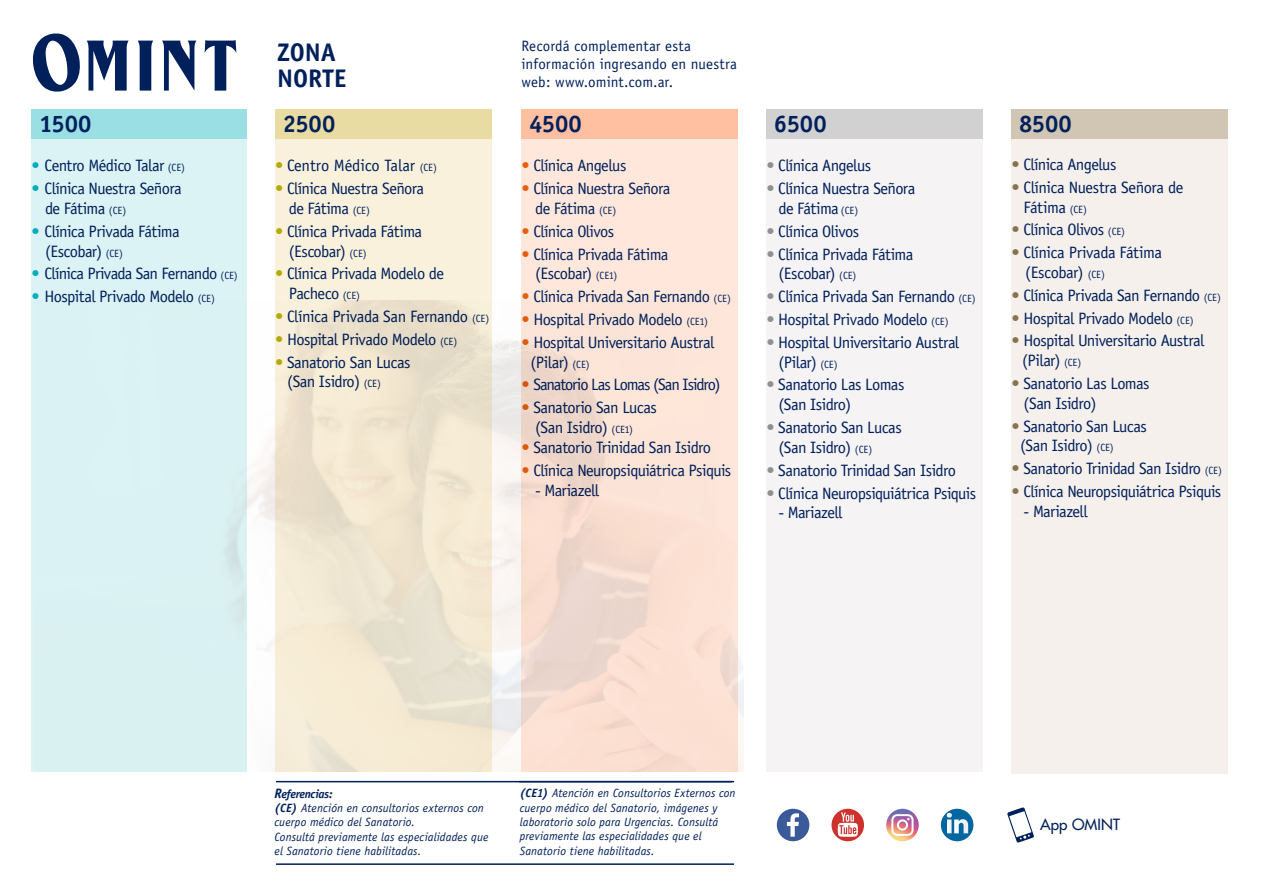
<style>
.page{position:relative;width:1263px;height:893px;background:#fff}
.page>*{position:absolute;margin:0;border:0;box-sizing:border-box;transform-origin:0 0}
.t1{font:700 25.5px/25.5px "Officina Sans";letter-spacing:-.005em;color:#00205b}
.t2{font:700 24px "Officina Sans";letter-spacing:-.005em;color:#00205b}
.t3{font:16.5px/19.8px "Officina Sans";letter-spacing:-.04em;color:#00205b}
.t4{font:16.5px "Officina Sans";letter-spacing:-.065em;color:#00205b}
.t5{font:16.5px "Officina Sans";letter-spacing:-.01em;color:#00205b}
.t6{font:15.15px "Futura";letter-spacing:.005em;color:#00205b}
.t7{font:15px/18px "Officina Sans";letter-spacing:.005em;color:#00205b}
.t8{font:italic 12px/14.4px "Officina Sans";letter-spacing:.005em;color:#00205b}
.s1{color:#00adbc}
.s2{font-size:10.5px}
.s3{color:#b3ab00}
.s4{color:#e25f14}
.s5{color:#8e9091}
.s6{color:#89744f}
.s7{font-weight:700;font-size:13.65px}
.s8{font-weight:700}
</style>
<div class="page">
<svg style="left:32px;top:33px;width:48px;height:59px"></svg>
<svg style="left:87px;top:41px;width:42px;height:50px"></svg>
<svg style="left:138px;top:41px;width:15px;height:50px"></svg>
<svg style="left:162px;top:41px;width:34px;height:50px"></svg>
<svg style="left:205px;top:40px;width:31px;height:51px"></svg>
<div style="left:31px;top:109px;width:216px;height:663px;background:#dcf3f5"></div>
<div style="left:31px;top:109px;width:216px;height:30px;background:#99dfe4"></div>
<svg style="left:521px;top:109px;width:217px;height:663px;fill:#fce4d7"></svg>
<div style="left:521px;top:109px;width:217px;height:30px;background:#ffbfa1"></div>
<div style="left:1011px;top:109px;width:217px;height:665px;background:#f6f0ec"></div>
<div style="left:1011px;top:109px;width:217px;height:30px;background:#d1c5b4"></div>
<div style="left:766px;top:109px;width:217px;height:663px;background:#f6f3f4"></div>
<div style="left:766px;top:109px;width:217px;height:30px;background:#d2d1d2"></div>
<svg style="left:275px;top:109px;width:217px;height:663px;fill:#f5ead3"></svg>
<div style="left:275px;top:109px;width:217px;height:30px;background:#e8dca2"></div>
<hr style="left:276px;top:781px;width:456px;height:1px;background:#00205b">
<hr style="left:519px;top:781px;width:215px;height:1px;background:#00205b">
<hr style="left:276px;top:863px;width:458px;height:2px;background:#00205b">
<div style="left:831px;top:809px;width:33px;height:32px;background:#ce322d;border-radius:16px"></div>
<svg style="left:838px;top:812px;width:20px;height:25px"></svg>
<div style="left:777px;top:809px;width:32px;height:32px;background:#3a5a99;border-radius:50%"></div>
<svg style="left:787px;top:813px;width:12px;height:24px"></svg>
<img style="left:886px;top:809px;width:33px;height:32px;border-radius:16px">
<svg style="left:891px;top:814px;width:22px;height:22px"></svg>
<div style="left:941px;top:809px;width:32px;height:32px;background:#0066a0;border-radius:50%"></div>
<svg style="left:947px;top:813px;width:21px;height:20px"></svg>
<svg style="left:1007px;top:807px;width:27px;height:35px"></svg>
<h2 class="t2" style="left:39px;top:109px;width:54px">1500</h2>
<p class="t3" style="left:32px;top:156px;width:155px"><span class="s1">•</span> Centro Médico Talar <span class="s2">(CE)</span></p>
<p class="t3" style="left:45px;top:179px;width:138px;text-indent:-13px"><span class="s1">•</span> Clínica Nuestra Señora de Fátima <span class="s2">(CE)</span></p>
<p class="t3" style="left:45px;top:221px;width:136px;text-indent:-13px"><span class="s1">•</span> Clínica Privada Fátima (Escobar) <span class="s2">(CE)</span></p>
<p class="t3" style="left:32px;top:264px;width:208px"><span class="s1">•</span> Clínica Privada San Fernando <span class="s2">(CE)</span></p>
<p class="t3" style="left:32px;top:287px;width:185px"><span class="s1">•</span> Hospital Privado Modelo <span class="s2">(CE)</span></p>
<h1 class="t1" style="left:277px;top:39px;width:71px">ZONA<br>NORTE</h1>
<h2 class="t2" style="left:283px;top:109px;width:54px">2500</h2>
<p class="t5" style="left:275px;top:156px;width:163px"><span class="s3">•</span> Centro Médico Talar <span class="s2">(CE)</span></p>
<p class="t3" style="left:289px;top:179px;width:137px;text-indent:-13px"><span class="s3">•</span> Clínica Nuestra Señora de Fátima <span class="s2">(CE)</span></p>
<p class="t3" style="left:289px;top:221px;width:135px;text-indent:-13px"><span class="s3">•</span> Clínica Privada Fátima (Escobar) <span class="s2">(CE)</span></p>
<p class="t3" style="left:289px;top:264px;width:157px;text-indent:-13px"><span class="s3">•</span> Clínica Privada Modelo de<br>Pacheco <span class="s2">(CE)</span></p>
<p class="t3" style="left:275px;top:307px;width:216px"><span class="s3">•</span> Clínica Privada San Fernando <span class="s2">(CE)</span></p>
<p class="t3" style="left:275px;top:329px;width:184px"><span class="s3">•</span> Hospital Privado Modelo <span class="s2">(CE)</span></p>
<p class="t3" style="left:287px;top:352px;width:125px;text-indent:-12px"><span class="s3">•</span> Sanatorio San Lucas (San Isidro) <span class="s2">(CE)</span></p>
<p class="t7" style="left:522px;top:37px;width:217px">Recordá complementar esta información ingresando en nuestra web: www.omint.com.ar.</p>
<h2 class="t2" style="left:529px;top:109px;width:54px">4500</h2>
<p class="t3" style="left:522px;top:156px;width:106px"><span class="s4">•</span> Clínica Angelus</p>
<p class="t3" style="left:535px;top:179px;width:137px;text-indent:-13px"><span class="s4">•</span> Clínica Nuestra Señora de Fátima <span class="s2">(CE)</span></p>
<p class="t3" style="left:522px;top:221px;width:94px"><span class="s4">•</span> Clínica Olivos</p>
<p class="t3" style="left:535px;top:244px;width:135px;text-indent:-13px"><span class="s4">•</span> Clínica Privada Fátima (Escobar) <span class="s2">(CE1)</span></p>
<p class="t3" style="left:522px;top:287px;width:211px"><span class="s4">•</span> Clínica Privada San Fernando <span class="s2">(CE)</span></p>
<p class="t3" style="left:522px;top:310px;width:188px"><span class="s4">•</span> Hospital Privado Modelo <span class="s2">(CE1)</span></p>
<p class="t3" style="left:530px;top:332px;width:185px;text-indent:-9px"><span class="s4">•</span> Hospital Universitario Austral (Pilar) <span class="s2">(CE)</span></p>
<p class="t4" style="left:522px;top:375px;width:201px"><span class="s4">•</span> Sanatorio Las Lomas (San Isidro)</p>
<p class="t3" style="left:535px;top:398px;width:123px;text-indent:-13px"><span class="s4">•</span> Sanatorio San Lucas (San Isidro) <span class="s2">(CE1)</span></p>
<p class="t3" style="left:522px;top:437px;width:191px"><span class="s4">•</span> Sanatorio Trinidad San Isidro</p>
<p class="t3" style="left:522px;top:460px;width:211px"><span class="s4">•</span> Clínica Neuropsiquiátrica Psiquis</p>
<p class="t3" style="left:535px;top:480px;width:66px">- Mariazell</p>
<h2 class="t2" style="left:774px;top:109px;width:54px">6500</h2>
<p class="t3" style="left:766px;top:156px;width:106px"><span class="s5">•</span> Clínica Angelus</p>
<p class="t3" style="left:778px;top:179px;width:138px;text-indent:-12px"><span class="s5">•</span> Clínica Nuestra Señora de Fátima <span class="s2">(CE)</span></p>
<p class="t3" style="left:766px;top:221px;width:94px"><span class="s5">•</span> Clínica Olivos</p>
<p class="t3" style="left:778px;top:244px;width:136px;text-indent:-12px"><span class="s5">•</span> Clínica Privada Fátima (Escobar) <span class="s2">(CE)</span></p>
<p class="t3" style="left:766px;top:287px;width:211px"><span class="s5">•</span> Clínica Privada San Fernando <span class="s2">(CE)</span></p>
<p class="t3" style="left:766px;top:310px;width:184px"><span class="s5">•</span> Hospital Privado Modelo <span class="s2">(CE)</span></p>
<p class="t3" style="left:778px;top:332px;width:182px;text-indent:-12px"><span class="s5">•</span> Hospital Universitario Austral (Pilar) <span class="s2">(CE)</span></p>
<p class="t3" style="left:778px;top:375px;width:128px;text-indent:-12px"><span class="s5">•</span> Sanatorio Las Lomas (San Isidro)</p>
<p class="t3" style="left:778px;top:418px;width:125px;text-indent:-12px"><span class="s5">•</span> Sanatorio San Lucas (San Isidro) <span class="s2">(CE)</span></p>
<p class="t3" style="left:766px;top:460px;width:191px"><span class="s5">•</span> Sanatorio Trinidad San Isidro</p>
<p class="t3" style="left:766px;top:483px;width:211px"><span class="s5">•</span> Clínica Neuropsiquiátrica Psiquis</p>
<p class="t3" style="left:778px;top:503px;width:66px">- Mariazell</p>
<h2 class="t2" style="left:1019px;top:109px;width:54px">8500</h2>
<p class="t3" style="left:1012px;top:155px;width:106px"><span class="s6">•</span> Clínica Angelus</p>
<p class="t3" style="left:1024px;top:177px;width:161px;text-indent:-12px"><span class="s6">•</span> Clínica Nuestra Señora de<br>Fátima <span class="s2">(CE)</span></p>
<p class="t3" style="left:1012px;top:220px;width:115px"><span class="s6">•</span> Clínica Olivos <span class="s2">(CE)</span></p>
<p class="t3" style="left:1025px;top:243px;width:138px;text-indent:-13px"><span class="s6">•</span> Clínica Privada Fátima (Escobar) <span class="s2">(CE)</span></p>
<p class="t3" style="left:1012px;top:285px;width:211px"><span class="s6">•</span> Clínica Privada San Fernando <span class="s2">(CE)</span></p>
<p class="t3" style="left:1012px;top:308px;width:184px"><span class="s6">•</span> Hospital Privado Modelo <span class="s2">(CE)</span></p>
<p class="t3" style="left:1022px;top:331px;width:184px;text-indent:-10px"><span class="s6">•</span> Hospital Universitario Austral (Pilar) <span class="s2">(CE)</span></p>
<p class="t3" style="left:1024px;top:374px;width:128px;text-indent:-12px"><span class="s6">•</span> Sanatorio Las Lomas (San Isidro)</p>
<p class="t3" style="left:1020px;top:416px;width:128px;text-indent:-8px"><span class="s6">•</span> Sanatorio San Lucas (San Isidro) <span class="s2">(CE)</span></p>
<p class="t3" style="left:1012px;top:459px;width:212px"><span class="s6">•</span> Sanatorio Trinidad San Isidro <span class="s2">(CE)</span></p>
<p class="t3" style="left:1012px;top:482px;width:211px"><span class="s6">•</span> Clínica Neuropsiquiátrica Psiquis</p>
<p class="t3" style="left:1024px;top:501px;width:66px">- Mariazell</p>
<p class="t8" style="left:275px;top:786px;width:215px"><span class="s7">R</span><span class="s8">eferencias:<br>(CE)</span> Atención en consultorios externos con cuerpo médico del Sanatorio.<br>Consultá previamente las especialidades que el Sanatorio tiene habilitadas.</p>
<p class="t8" style="left:520px;top:786px;width:217px"><span class="s8">(CE1)</span> Atención en Consultorios Externos con cuerpo médico del Sanatorio, imágenes y laboratorio solo para Urgencias. Consultá previamente las especialidades que el Sanatorio tiene habilitadas.</p>
<p class="t6" style="left:1040px;top:814px;width:81px">App OMINT</p>
</div>
